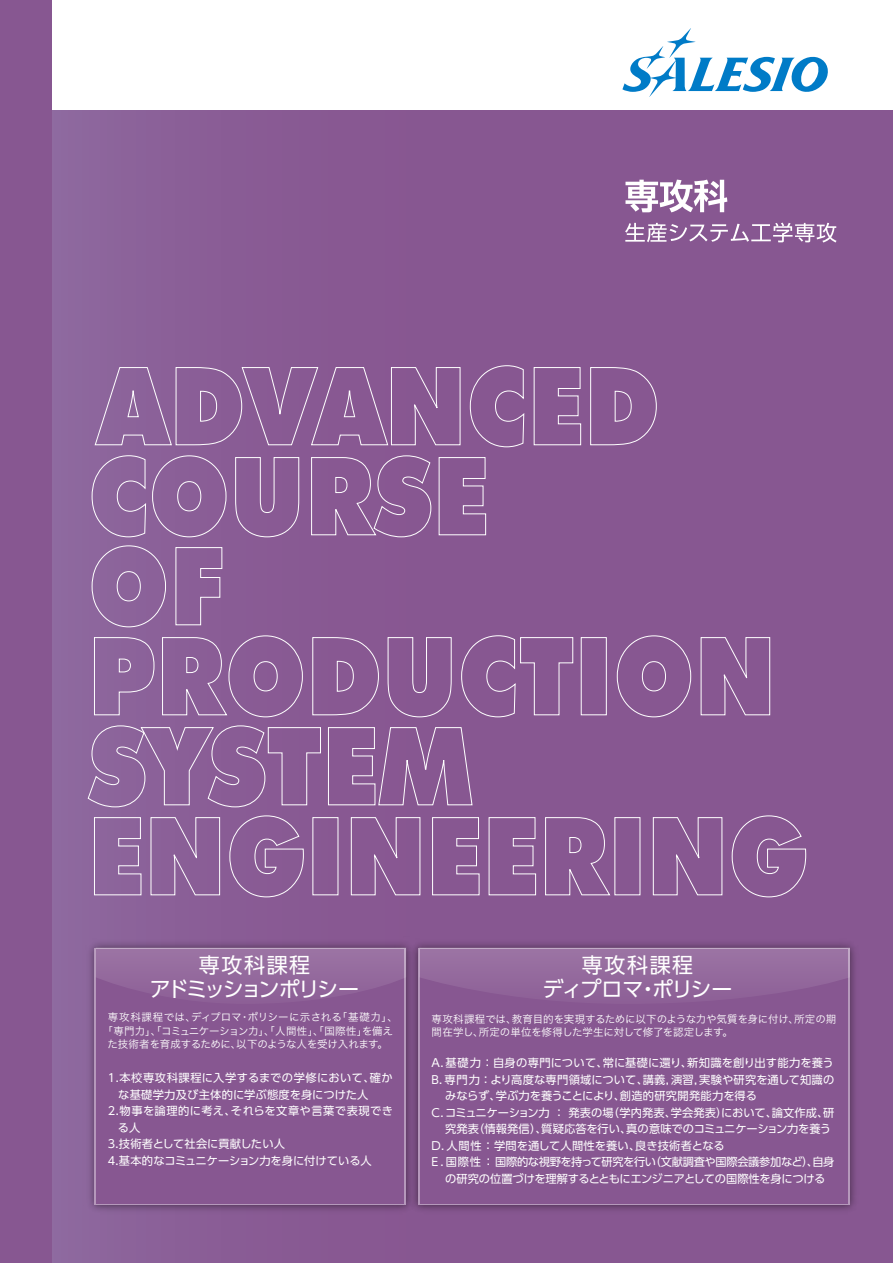
<style>
.page{position:relative;width:893px;height:1263px;background:#fff}
.page>*{position:absolute;margin:0;border:0;box-sizing:border-box;transform-origin:0 0}
.t1{font:21px/24px "UD Shin Go Pro";letter-spacing:-.075em;color:#fff;text-align:center}
.t2{font:21px/24px "UD Shin Go Pro";letter-spacing:-.01em;color:#fff;text-align:center}
.t3{font:11.25px "UD Shin Go Pro";color:#fff}
.t4{font:11.25px "UD Shin Go Pro";letter-spacing:-.025em;color:#fff}
.t5{font:11.25px "UD Shin Go Pro";letter-spacing:.02em;color:#fff}
.t6{font:11.25px "UD Shin Go Pro";letter-spacing:.04em;color:#fff}
.t7{font:10.5px/13.5px "Hira Kaku Pro N W3";letter-spacing:-.015em;color:#fff}
</style>
<div class="page">
<div style="left:0;top:111px;width:893px;height:1152px;background:linear-gradient(to right,#8c629a,#86548e)"></div>
<div style="left:0;top:0;width:51px;height:1263px;background:#875791"></div>
<svg style="left:625px;top:180px;width:102px;height:32px"></svg>
<svg style="left:625px;top:223px;width:211px;height:19px;background:#a886af"></svg>
<svg style="left:622px;top:28px;width:206px;height:69px"></svg>
<svg style="left:95px;top:367px;width:365px;height:78px;background:#8f659a"></svg>
<svg style="left:470px;top:365px;width:54px;height:82px;background:#8e6198"></svg>
<svg style="left:534px;top:367px;width:47px;height:78px;background:#906499"></svg>
<svg style="left:590px;top:367px;width:67px;height:78px;background:#8e6197"></svg>
<svg style="left:92px;top:455px;width:54px;height:82px;background:#936da1"></svg>
<svg style="left:152px;top:455px;width:74px;height:82px;background:#90679c"></svg>
<svg style="left:235px;top:457px;width:64px;height:80px;background:#90659b"></svg>
<svg style="left:311px;top:455px;width:120px;height:82px;background:#90649a"></svg>
<svg style="left:439px;top:457px;width:47px;height:78px;background:#906399"></svg>
<svg style="left:92px;top:545px;width:74px;height:82px;background:#916b9f"></svg>
<svg style="left:176px;top:547px;width:46px;height:78px;background:#91679d"></svg>
<svg style="left:94px;top:637px;width:60px;height:78px;background:#926ca0"></svg>
<svg style="left:162px;top:635px;width:141px;height:82px;background:#90659b"></svg>
<svg style="left:312px;top:637px;width:67px;height:78px;background:#8f6298"></svg>
<svg style="left:388px;top:637px;width:64px;height:80px;background:#8f6298"></svg>
<svg style="left:461px;top:635px;width:112px;height:82px;background:#8c5e96"></svg>
<div style="left:581px;top:637px;width:25px;height:78px;border:1px solid #fff"></div>
<svg style="left:617px;top:635px;width:74px;height:82px;background:#8d5f96"></svg>
<svg style="left:701px;top:637px;width:69px;height:78px;background:#8e6298"></svg>
<svg style="left:88px;top:725px;width:233px;height:82px;background:#91689d"></svg>
<svg style="left:328px;top:727px;width:144px;height:78px;background:#91659a"></svg>
<svg style="left:94px;top:817px;width:47px;height:78px;background:#9570a3"></svg>
<svg style="left:151px;top:817px;width:69px;height:78px;background:#91699e"></svg>
<svg style="left:229px;top:815px;width:75px;height:82px;background:#90659a"></svg>
<svg style="left:351px;top:817px;width:69px;height:78px;background:#8f6298"></svg>
<svg style="left:432px;top:817px;width:47px;height:78px;background:#90649a"></svg>
<svg style="left:489px;top:817px;width:47px;height:78px;background:#906399"></svg>
<svg style="left:545px;top:817px;width:65px;height:78px;background:#8f6298"></svg>
<svg style="left:653px;top:817px;width:69px;height:78px;background:#8e6298"></svg>
<svg style="left:732px;top:815px;width:74px;height:82px;background:#8e6197"></svg>
<img style="left:418px;top:936px;width:443px;height:280px">
<div style="left:420px;top:949px;width:427px;height:255px;background:#875791"></div>
<div style="left:419px;top:947px;width:431px;height:57px;background:linear-gradient(to bottom,#9d76a5,#895a93)"></div>
<img style="left:83px;top:936px;width:335px;height:280px">
<div style="left:96px;top:949px;width:308px;height:255px;background:#875791"></div>
<div style="left:96px;top:947px;width:310px;height:57px;background:linear-gradient(to bottom,#9d77a6,#8a5b93)"></div>
<h1 class="t1" style="left:150px;top:952px;width:211px">専攻科課程<br>アドミッションポリシー</h1>
<p class="t7" style="left:103px;top:1010px;width:297px;text-align:center">専攻科課程では、ディプロマ・ポリシーに示される「基礎力」、「専門力」、「コミュニケーション力」、「人間性」、「国際性」を備えた技術者を育成するために、以下のような人を受け入れます。</p>
<p class="t6" style="left:108px;top:1069px;width:286px">1.本校専攻科課程に入学するまでの学修において、確か</p>
<p class="t5" style="left:118px;top:1085px;width:252px">な基礎学力及び主体的に学ぶ態度を身につけた人</p>
<p class="t6" style="left:108px;top:1102px;width:287px">2.物事を論理的に考え、それらを文章や言葉で表現でき</p>
<p class="t3" style="left:118px;top:1118px;width:24px">る人</p>
<p class="t3" style="left:108px;top:1135px;width:179px">3.技術者として社会に貢献したい人</p>
<p class="t3" style="left:108px;top:1151px;width:265px">4.基本的なコミュニケーション力を身に付けている人</p>
<h1 class="t2" style="left:542px;top:952px;width:191px">専攻科課程<br>ディプロマ・ポリシー</h1>
<p class="t7" style="left:432px;top:1011px;width:406px">専攻科課程では、教育目的を実現するために以下のような力や気質を身に付け、所定の期間在学し、所定の単位を修得した学生に対して修了を認定します。</p>
<p class="t3" style="left:432px;top:1054px;width:404px">A．基礎力 ： 自身の専門について、常に基礎に還り、新知識を創り出す能力を養う</p>
<p class="t5" style="left:432px;top:1070px;width:404px">B．専門力 ： より高度な専門領域について、講義，演習，実験や研究を通して知識の</p>
<p class="t3" style="left:445px;top:1087px;width:313px">みならず、学ぶ力を養うことにより、創造的研究開発能力を得る</p>
<p class="t3" style="left:432px;top:1103px;width:404px">C．コミュニケーション力 ： 発表の場（学内発表、学会発表）において、論文作成、研</p>
<p class="t3" style="left:445px;top:1120px;width:387px">究発表（情報発信）、質疑応答を行い、真の意味でのコミュニケーション力を養う</p>
<p class="t3" style="left:432px;top:1136px;width:295px">D．人間性 ： 学問を通して人間性を養い、良き技術者となる</p>
<p class="t4" style="left:432px;top:1153px;width:404px">E ．国際性 ： 国際的な視野を持って研究を行い（文献調査や国際会議参加など）、自身</p>
<p class="t4" style="left:445px;top:1169px;width:382px">の研究の位置づけを理解するとともにエンジニアとしての国際性を身につける</p>
</div>
